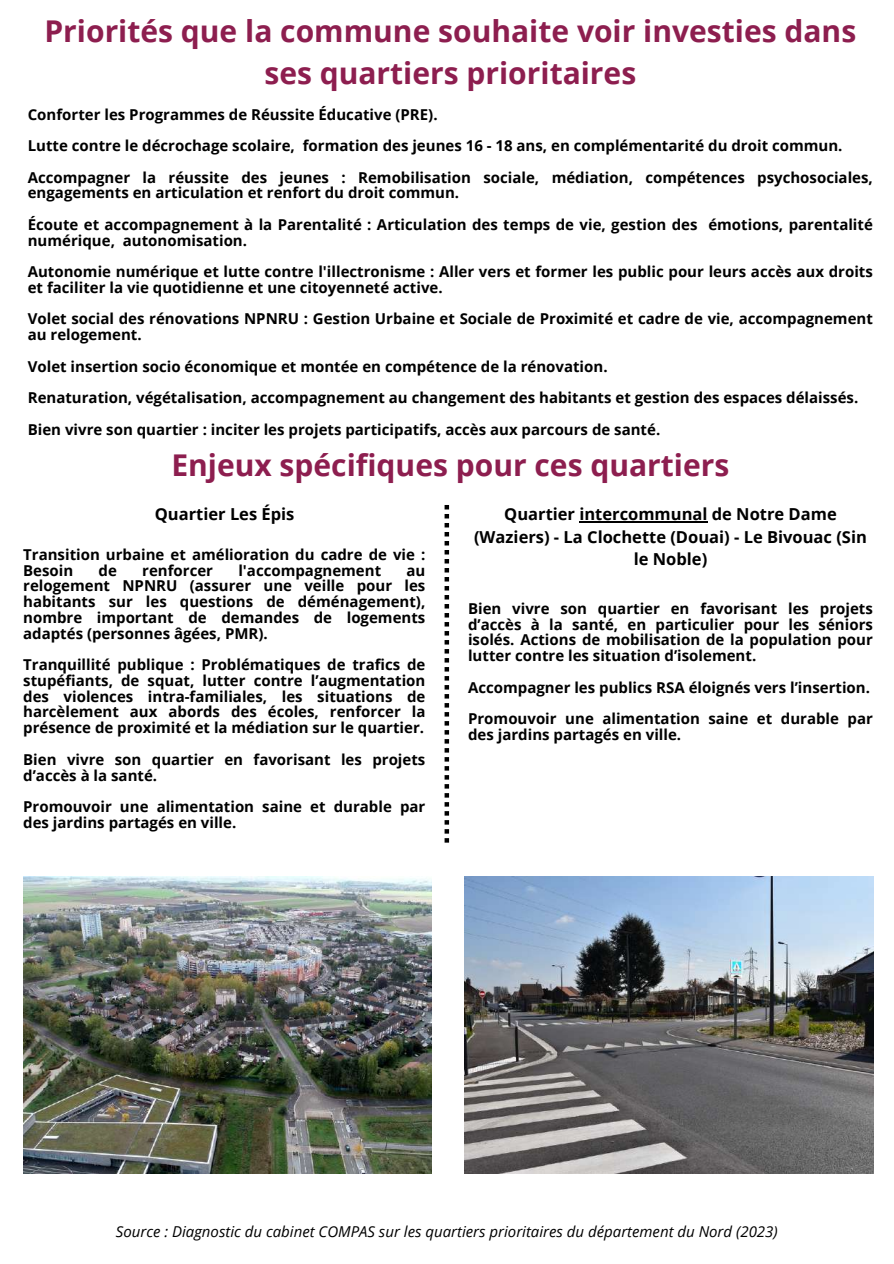
<style>
.page{position:relative;width:894px;height:1264px;background:#fff}
.page>*{position:absolute;margin:0;border:0;box-sizing:border-box;transform-origin:0 0}
.t1{font:700 30px/41.7px "Open Sans";color:#8d1e4f;text-align:center}
.t2{font:700 16.5px/22.5px "Open Sans";color:#000;text-align:center}
.t3{font:700 15px/15.8px "Open Sans";color:#000}
.t4{font:italic 15px "Open Sans";color:#000}
</style>
<div class="page">
<svg style="left:444px;top:505px;width:5px;height:337px"></svg>
<img style="left:23px;top:876px;width:409px;height:297px">
<img style="left:464px;top:876px;width:409px;height:297px">
<hr style="left:579px;top:521px;width:128px;height:1px;background:#000">
<h1 class="t1" style="left:44px;top:10px;width:813px">Priorités que la commune souhaite voir investies dans ses quartiers prioritaires</h1>
<p class="t3" style="left:28px;top:98px;width:846px;line-height:31.5px">Conforter les Programmes de Réussite Éducative (PRE).<br>Lutte contre le décrochage scolaire, formation des jeunes 16 - 18 ans, en complémentarité du droit commun.<br>Accompagner la réussite des jeunes : Remobilisation sociale, médiation, compétences psychosociales,</p>
<p class="t3" style="left:28px;top:177px;width:846px;line-height:31.5px">engagements en articulation et renfort du droit commun.<br>Écoute et accompagnement à la Parentalité : Articulation des temps de vie, gestion des émotions, parentalité</p>
<p class="t3" style="left:28px;top:224px;width:846px;line-height:31.5px">numérique, autonomisation.<br>Autonomie numérique et lutte contre l'illectronisme : Aller vers et former les public pour leurs accès aux droits</p>
<p class="t3" style="left:28px;top:271px;width:846px;line-height:31.5px">et faciliter la vie quotidienne et une citoyenneté active.<br>Volet social des rénovations NPNRU : Gestion Urbaine et Sociale de Proximité et cadre de vie, accompagnement</p>
<p class="t3" style="left:28px;top:318px;width:831px;line-height:31.5px">au relogement.<br>Volet insertion socio économique et montée en compétence de la rénovation.<br>Renaturation, végétalisation, accompagnement au changement des habitants et gestion des espaces délaissés.<br>Bien vivre son quartier : inciter les projets participatifs, accès aux parcours de santé.</p>
<h1 class="t1" style="left:171px;top:444px;width:559px">Enjeux spécifiques pour ces quartiers</h1>
<p class="t2" style="left:155px;top:502px;width:141px">Quartier Les Épis</p>
<p class="t2" style="left:474px;top:502px;width:394px">Quartier intercommunal de Notre Dame (Waziers) - La Clochette (Douai) - Le Bivouac (Sin le Noble)</p>
<p class="t3" style="left:23px;top:546px;width:403px">Transition urbaine et amélioration du cadre de vie :<br>Besoin</p>
<p class="t3" style="left:99px;top:562px;width:20px">de</p>
<p class="t3" style="left:142px;top:562px;width:72px">renforcer</p>
<p class="t3" style="left:238px;top:562px;width:144px">l'accompagnement</p>
<p class="t3" style="left:23px;top:562px;width:403px;text-align:justify;text-indent:383px">au relogement NPNRU (assurer une veille pour les habitants sur les questions de déménagement), nombre important de demandes de logements adaptés (personnes âgées, PMR).</p>
<p class="t3" style="left:23px;top:656px;width:403px;text-align:justify">Tranquillité publique : Problématiques de trafics de stupéfiants, de squat, lutter contre l’augmentation des violences intra-familiales, les situations de harcèlement aux abords des écoles, renforcer la présence de proximité et la médiation sur le quartier.</p>
<p class="t3" style="left:23px;top:751px;width:403px">Bien vivre son quartier en favorisant les projets d’accès à la santé.</p>
<p class="t3" style="left:23px;top:798px;width:403px">Promouvoir une alimentation saine et durable par des jardins partagés en ville.</p>
<p class="t3" style="left:468px;top:600px;width:406px;text-align:justify">Bien vivre son quartier en favorisant les projets d’accès à la santé, en particulier pour les séniors isolés. Actions de mobilisation de la population pour lutter contre les situation d’isolement.</p>
<p class="t3" style="left:468px;top:671px;width:406px;line-height:31.5px">Accompagner les publics RSA éloignés vers l’insertion.<br>Promouvoir une alimentation saine et durable par</p>
<p class="t3" style="left:468px;top:726px;width:214px">des jardins partagés en ville.</p>
<p class="t4" style="left:116px;top:1220px;width:663px">Source : Diagnostic du cabinet COMPAS sur les quartiers prioritaires du département du Nord (2023)</p>
</div>
